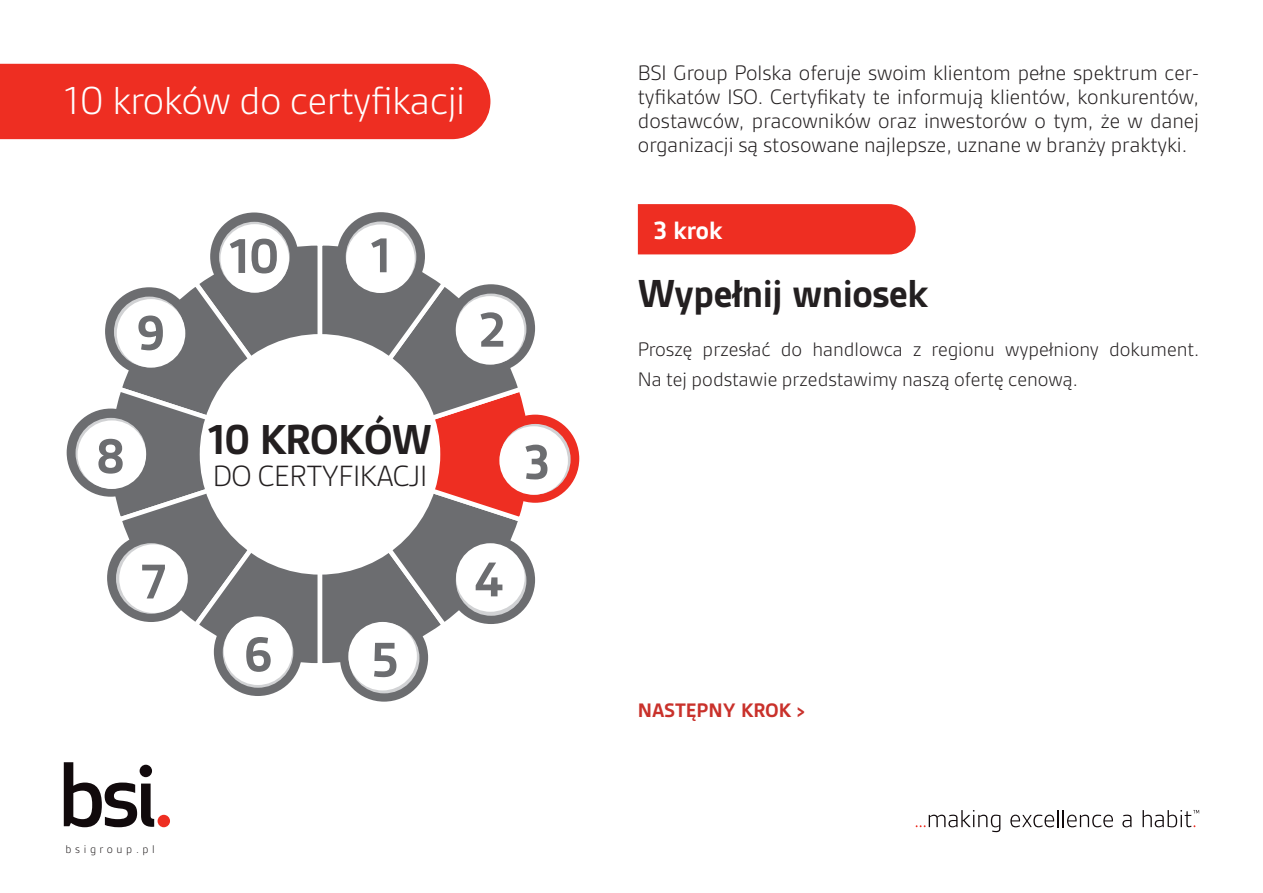
<style>
.page{position:relative;width:1263px;height:893px;background:#fff}
.page>*{position:absolute;margin:0;border:0;box-sizing:border-box;transform-origin:0 0}
.lead{font:700 52.5px "BSI Gesta";color:#6c6d70}
.lead-2{font:700 45px "BSI Gesta";letter-spacing:-.02em;color:#231f20}
.t1{font:300 42px "BSI Gesta";letter-spacing:-.01em;color:#fff}
.lead-3{font:700 42px "BSI Gesta";letter-spacing:-.01em;color:#231f20}
.lead-4{font:300 31.5px "BSI Gesta";letter-spacing:-.01em;color:#231f20}
.lead_mniejszy{font:700 27px "BSI Gesta";color:#fff}
.t2{font:300 22.5px/24px "BSI Gesta";color:#231f20;text-align:justify}
.lead_mniejszy-2{font:300 21px/30px "BSI Gesta";color:#231f20}
.lead_mniejszy-3{font:700 21px "BSI Gesta";color:#c9312b}
.t3{font:300 12px "BSI Gesta";letter-spacing:.3em;color:#231f20}
</style>
<div class="page">
<svg style="left:105px;top:240px;width:430px;height:430px"></svg>
<div style="left:337px;top:212px;width:88px;height:88px;background:#6c6d70;border-radius:50%"></div>
<svg style="left:346px;top:221px;width:70px;height:71px"></svg>
<div style="left:447px;top:284px;width:88px;height:88px;background:#6c6d70;border-radius:50%"></div>
<svg style="left:456px;top:294px;width:70px;height:70px"></svg>
<div style="left:491px;top:415px;width:88px;height:88px;background:#ee2e22;border-radius:50%"></div>
<svg style="left:500px;top:424px;width:71px;height:70px"></svg>
<div style="left:447px;top:536px;width:88px;height:88px;background:#6c6d70;border-radius:50%"></div>
<div style="left:456px;top:545px;width:70px;height:71px;background:#d1d2d4;border-radius:50%"></div>
<div style="left:340px;top:613px;width:88px;height:89px;background:#6c6d70;border-radius:50%"></div>
<svg style="left:349px;top:623px;width:70px;height:70px"></svg>
<div style="left:214px;top:608px;width:88px;height:88px;background:#6c6d70;border-radius:50%"></div>
<svg style="left:223px;top:617px;width:70px;height:71px"></svg>
<div style="left:107px;top:534px;width:88px;height:88px;background:#6c6d70;border-radius:50%"></div>
<svg style="left:116px;top:543px;width:71px;height:71px"></svg>
<div style="left:67px;top:409px;width:88px;height:88px;background:#6c6d70;border-radius:50%"></div>
<svg style="left:76px;top:418px;width:70px;height:70px"></svg>
<div style="left:105px;top:287px;width:88px;height:88px;background:#6c6d70;border-radius:50%"></div>
<svg style="left:114px;top:297px;width:71px;height:70px"></svg>
<div style="left:210px;top:212px;width:88px;height:89px;background:#6c6d70;border-radius:50%"></div>
<svg style="left:219px;top:222px;width:71px;height:70px"></svg>
<div style="left:200px;top:334px;width:240px;height:241px;background:#fff;border-radius:50%"></div>
<div style="left:346px;top:224px;width:69px;height:69px;background:#fff;border-radius:50%"></div>
<div style="left:456px;top:296px;width:68px;height:69px;background:#fff;border-radius:50%"></div>
<div style="left:499px;top:426px;width:69px;height:69px;background:#fff;border-radius:50%"></div>
<div style="left:456px;top:543px;width:69px;height:69px;background:#fff;border-radius:50%"></div>
<div style="left:348px;top:622px;width:69px;height:68px;background:#fff;border-radius:50%"></div>
<div style="left:224px;top:616px;width:68px;height:69px;background:#fff;border-radius:50%"></div>
<div style="left:119px;top:544px;width:69px;height:69px;background:#fff;border-radius:50%"></div>
<div style="left:78px;top:420px;width:68px;height:69px;background:#fff;border-radius:50%"></div>
<div style="left:117px;top:299px;width:68px;height:69px;background:#fff;border-radius:50%"></div>
<div style="left:220px;top:224px;width:69px;height:69px;background:#fff;border-radius:50%"></div>
<svg style="left:64px;top:762px;width:90px;height:65px"></svg>
<div style="left:158px;top:815px;width:12px;height:12px;background:#ee2e22;border-radius:50%"></div>
<svg style="left:916px;top:810px;width:84px;height:22px"></svg>
<svg style="left:1010px;top:810px;width:103px;height:17px"></svg>
<svg style="left:1122px;top:815px;width:9px;height:12px"></svg>
<svg style="left:1142px;top:810px;width:57px;height:17px"></svg>
<div style="left:0;top:64px;width:490px;height:75px;background:#ee2e22"></div>
<div style="left:638px;top:204px;width:278px;height:50px;background:#ee2e22"></div>
<h3 class="t1" style="left:64px;top:78px;width:403px">10 kroków do certyfikacji</h3>
<p class="lead" style="left:137px;top:304px;width:30px">9</p>
<h1 class="lead" style="left:229px;top:227px;width:51px">10</h1>
<h1 class="lead" style="left:371px;top:227px;width:22px">1</h1>
<p class="lead" style="left:478px;top:301px;width:29px">2</p>
<p class="lead-2" style="left:208px;top:415px;width:225px">10 KROKÓW</p>
<p class="lead-4" style="left:213px;top:460px;width:216px">DO CERTYFIKACJI</p>
<p class="lead" style="left:96px;top:428px;width:30px">8</p>
<p class="lead" style="left:524px;top:433px;width:27px">3</p>
<p class="lead" style="left:141px;top:553px;width:26px">7</p>
<p class="lead" style="left:474px;top:551px;width:30px">4</p>
<p class="t3" style="left:66px;top:843px;width:91px">bsigroup.pl</p>
<p class="lead" style="left:244px;top:626px;width:30px">6</p>
<p class="lead" style="left:371px;top:631px;width:29px">5</p>
<p class="t2" style="left:638px;top:61px;width:563px">BSI Group Polska oferuje swoim klientom pełne spektrum cer&shy;tyfikatów ISO. Certyfikaty te informują klientów, konkurentów, dostawców, pracowników oraz inwestorów o tym, że w danej organizacji są stosowane najlepsze, uznane w branży praktyki.</p>
<p class="lead_mniejszy" style="left:654px;top:216px;width:70px">3 krok</p>
<p class="lead-3" style="left:638px;top:271px;width:292px">Wypełnij wniosek</p>
<p class="lead_mniejszy-2" style="left:638px;top:334px;width:563px">Proszę przesłać do handlowca z regionu wypełniony dokument.<br>Na tej podstawie przedstawimy naszą ofertę cenową.</p>
<p class="lead_mniejszy-3" style="left:638px;top:699px;width:169px">NASTĘPNY KROK &gt;</p>
</div>
